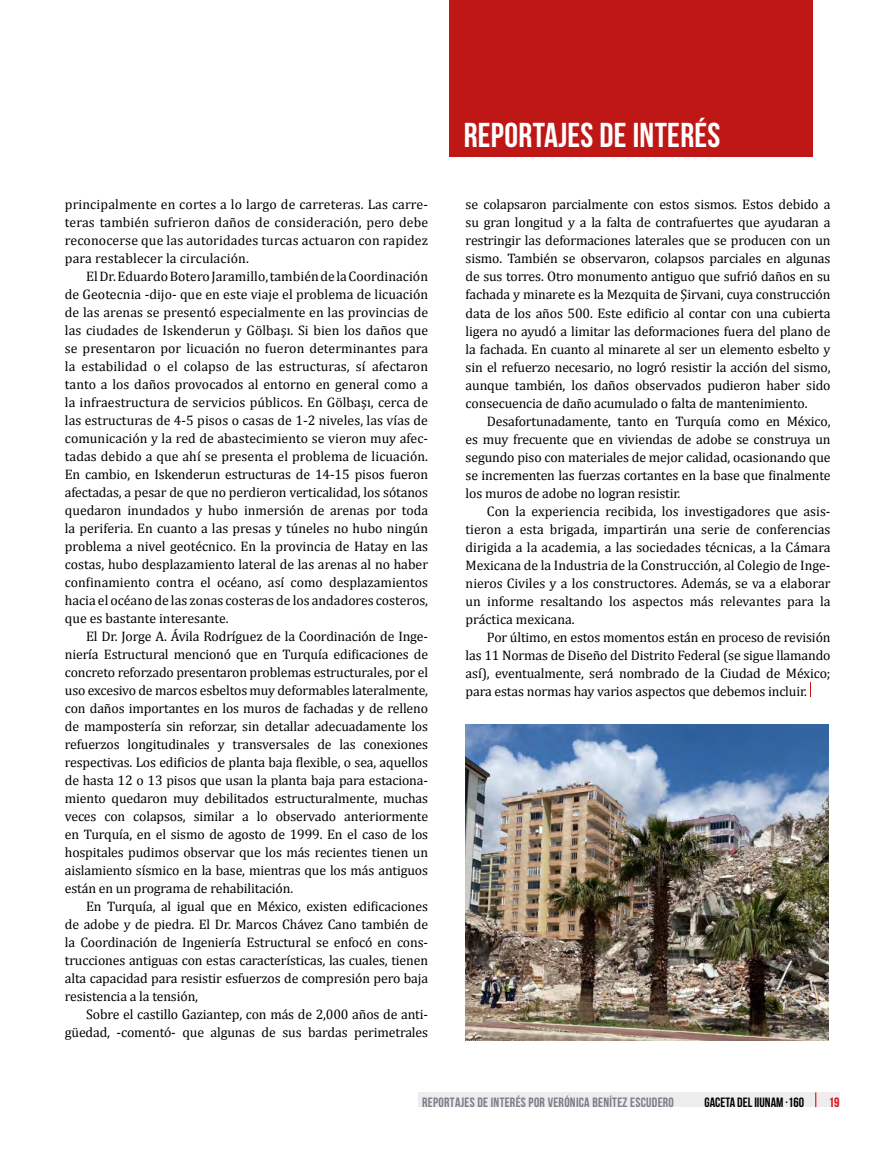
<style>
.page{position:relative;width:893px;height:1149px;background:#fff}
.page>*{position:absolute;margin:0;border:0;box-sizing:border-box;transform-origin:0 0}
.t1{font:700 34.5px "Bebas Neue";letter-spacing:.01em;color:#fff}
.t2{font:13.8px/18px "Cambria";letter-spacing:-.01em;color:#000;text-align:justify}
.t3{font:700 13.5px "Bebas Neue";letter-spacing:.02em;color:#7c7c89}
.t4{font:700 13.5px "Bebas Neue";color:#000}
.t5{font:700 13.5px "Bebas Neue";color:#e30613}
</style>
<div class="page">
<div style="left:418px;top:1092px;width:422px;height:14px;background:#ededed"></div>
<div style="left:450px;top:0;width:363px;height:156px;background:#be1716"></div>
<svg style="left:810px;top:682px;width:1px;height:14px"></svg>
<img style="left:466px;top:724px;width:363px;height:316px">
<p class="t2" style="left:65px;top:195px;width:365px">principalmente en cortes a lo largo de carreteras. Las carre&shy;teras también sufrieron daños de consideración, pero debe reconocerse que las autoridades turcas actuaron con rapidez para restablecer la circulación.</p>
<p class="t2" style="left:65px;top:267px;width:365px;text-indent:21px">El Dr. Eduardo Botero Jaramillo, también de la Coordinación de Geotecnia -dijo- que en este viaje el problema de licuación de las arenas se presentó especialmente en las provincias de las ciudades de Iskenderun y Gölbaşı. Si bien los daños que se presentaron por licuación no fueron determinantes para la estabilidad o el colapso de las estructuras, sí afectaron tanto a los daños provocados al entorno en general como a la infraestructura de servicios públicos. En Gölbaşı, cerca de las estructuras de 4-5 pisos o casas de 1-2 niveles, las vías de comunicación y la red de abastecimiento se vieron muy afec&shy;tadas debido a que ahí se presenta el problema de licuación.<br>En cambio, en Iskenderun estructuras de 14-15 pisos fueron afectadas, a pesar de que no perdieron verticalidad, los sótanos quedaron inundados y hubo inmersión de arenas por toda la periferia. En cuanto a las presas y túneles no hubo ningún problema a nivel geotécnico. En la provincia de Hatay en las costas, hubo desplazamiento lateral de las arenas al no haber confinamiento contra el océano, así como desplazamientos hacia el océano de las zonas costeras de los andadores costeros, que es bastante interesante.</p>
<p class="t2" style="left:65px;top:627px;width:365px;text-indent:21px">El Dr. Jorge A. Ávila Rodríguez de la Coordinación de Inge&shy;niería Estructural mencionó que en Turquía edificaciones de concreto reforzado presentaron problemas estructurales, por el uso excesivo de marcos esbeltos muy deformables lateralmente, con daños importantes en los muros de fachadas y de relleno de mampostería sin reforzar, sin detallar adecuadamente los refuerzos longitudinales y transversales de las conexiones respectivas. Los edificios de planta baja flexible, o sea, aquellos de hasta 12 o 13 pisos que usan la planta baja para estaciona&shy;miento quedaron muy debilitados estructuralmente, muchas veces con colapsos, similar a lo observado anteriormente en Turquía, en el sismo de agosto de 1999. En el caso de los hospitales pudimos observar que los más recientes tienen un aislamiento sísmico en la base, mientras que los más antiguos están en un programa de rehabilitación.</p>
<p class="t2" style="left:65px;top:897px;width:365px;text-indent:21px">En Turquía, al igual que en México, existen edificaciones de adobe y de piedra. El Dr. Marcos Chávez Cano también de la Coordinación de Ingeniería Estructural se enfocó en cons&shy;trucciones antiguas con estas características, las cuales, tienen alta capacidad para resistir esfuerzos de compresión pero baja resistencia a la tensión,</p>
<p class="t2" style="left:65px;top:1005px;width:365px;text-align:right">Sobre el castillo Gaziantep, con más de 2,000 años de anti&shy;güedad, -comentó- que algunas de sus bardas perimetrales</p>
<h1 class="t1" style="left:464px;top:116px;width:258px">REPORTAJES DE INTERÉS</h1>
<p class="t2" style="left:466px;top:196px;width:366px">se colapsaron parcialmente con estos sismos. Estos debido a su gran longitud y a la falta de contrafuertes que ayudaran a restringir las deformaciones laterales que se producen con un sismo. También se observaron, colapsos parciales en algunas de sus torres. Otro monumento antiguo que sufrió daños en su fachada y minarete es la Mezquita de Şirvani, cuya construcción data de los años 500. Este edificio al contar con una cubierta ligera no ayudó a limitar las deformaciones fuera del plano de la fachada. En cuanto al minarete al ser un elemento esbelto y sin el refuerzo necesario, no logró resistir la acción del sismo, aunque también, los daños observados pudieron haber sido consecuencia de daño acumulado o falta de mantenimiento.</p>
<p class="t2" style="left:466px;top:412px;width:366px;text-indent:21px">Desafortunadamente, tanto en Turquía como en México, es muy frecuente que en viviendas de adobe se construya un segundo piso con materiales de mejor calidad, ocasionando que se incrementen las fuerzas cortantes en la base que finalmente los muros de adobe no logran resistir.</p>
<p class="t2" style="left:466px;top:502px;width:366px;text-indent:21px">Con la experiencia recibida, los investigadores que asis&shy;tieron a esta brigada, impartirán una serie de conferencias dirigida a la academia, a las sociedades técnicas, a la Cámara Mexicana de la Industria de la Construcción, al Colegio de Inge&shy;nieros Civiles y a los constructores. Además, se va a elaborar un informe resaltando los aspectos más relevantes para la práctica mexicana.</p>
<p class="t2" style="left:466px;top:628px;width:366px;text-indent:21px">Por último, en estos momentos están en proceso de revisión las 11 Normas de Diseño del Distrito Federal (se sigue llamando así), eventualmente, será nombrado de la Ciudad de México; para estas normas hay varios aspectos que debemos incluir.</p>
<p class="t3" style="left:422px;top:1094px;width:253px">REPORTAJES DE INTERÉS POR VERÓNICA BENÍTEZ ESCUDERO</p>
<p class="t4" style="left:704px;top:1094px;width:101px">GACETA DEL IIUNAM ·160</p>
<p class="t5" style="left:829px;top:1094px;width:12px">19</p>
</div>
